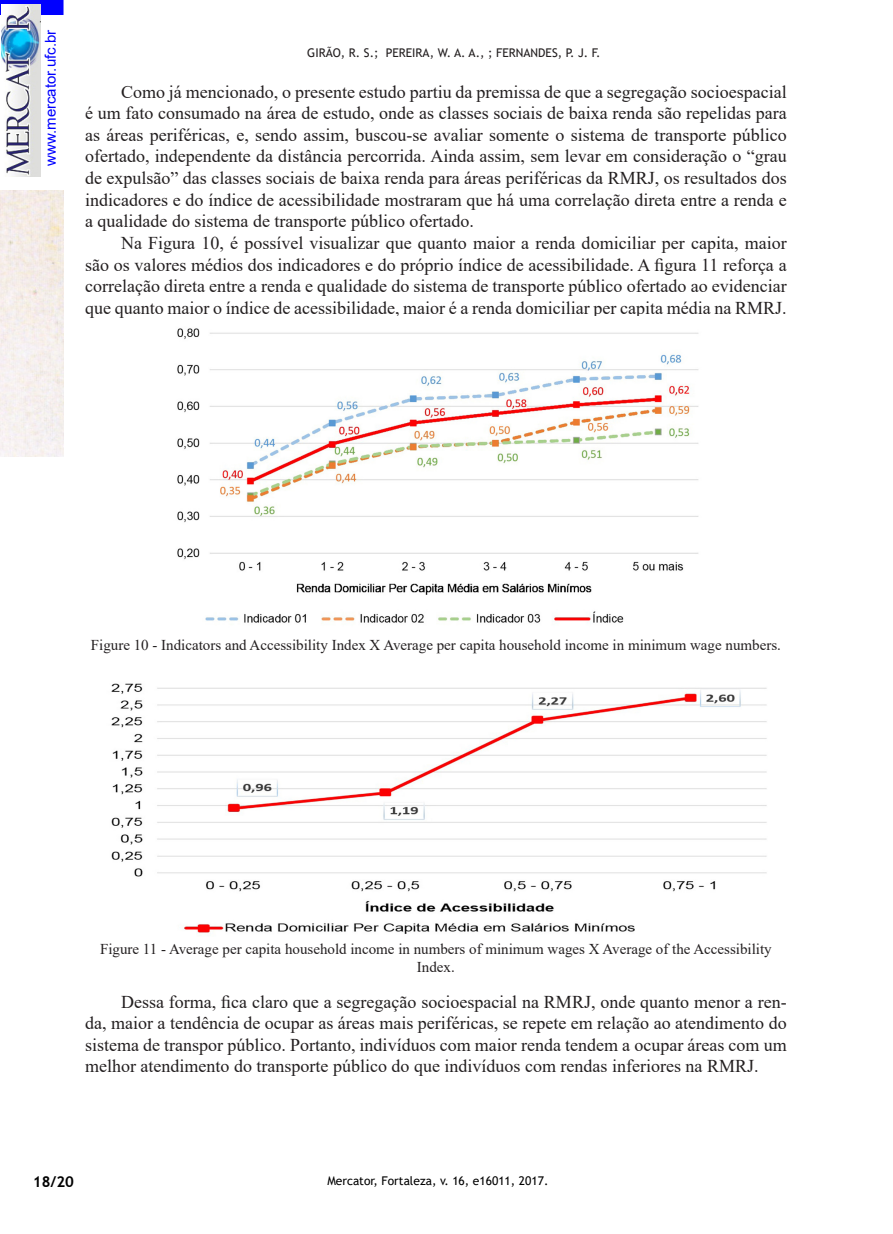
<style>
.page{position:relative;width:893px;height:1234px;background:#fff}
.page>*{position:absolute;margin:0;border:0;box-sizing:border-box;transform-origin:0 0}
.t1{font:18px/21.6px "Times New Roman";color:#231f20;text-align:justify}
.LEGENDA{font:15px/18px "Times New Roman";color:#231f20;text-align:center}
.t2{font:15px "Arial";color:#00f}
.t3{font:700 15px "Trebuchet MS";color:#000}
.t4{font:12px "Trebuchet MS";color:#231f20}
.t5{font:12px "Trebuchet MS";color:#000}
</style>
<div class="page">
<img style="left:0;top:190px;width:64px;height:266px">
<div style="left:0;top:0;width:64px;height:15px;background:#00f"></div>
<img style="left:1px;top:4px;width:39px;height:173px">
<img style="left:177px;top:328px;width:522px;height:295px">
<img style="left:111px;top:683px;width:656px;height:251px">
<p class="t2" style="left:40px;top:166px;width:138px;rotate:-90deg">www.mercator.ufc.br</p>
<p class="t4" style="left:307px;top:45px;width:295px">GIRÃO, R. S.; PEREIRA, W. A. A., ; FERNANDES, P. J. F.</p>
<p class="t1" style="left:85px;top:80px;width:703px;text-indent:36px">Como já mencionado, o presente estudo partiu da premissa de que a segregação socioespacial é um fato consumado na área de estudo, onde as classes sociais de baixa renda são repelidas para as áreas periféricas, e, sendo assim, buscou-se avaliar somente o sistema de transporte público ofertado, independente da distância percorrida. Ainda assim, sem levar em consideração o “grau de expulsão” das classes sociais de baixa renda para áreas periféricas da RMRJ, os resultados dos indicadores e do índice de acessibilidade mostraram que há uma correlação direta entre a renda e a qualidade do sistema de transporte público ofertado.</p>
<p class="t1" style="left:85px;top:231px;width:703px;text-indent:36px">Na Figura 10, é possível visualizar que quanto maior a renda domiciliar per capita, maior são os valores médios dos indicadores e do próprio índice de acessibilidade. A figura 11 reforça a correlação direta entre a renda e qualidade do sistema de transporte público ofertado ao evidenciar que quanto maior o índice de acessibilidade, maior é a renda domiciliar per capita média na RMRJ.</p>
<p class="LEGENDA" style="left:91px;top:635px;width:692px">Figure 10 - Indicators and Accessibility Index X Average per capita household income in minimum wage numbers.</p>
<p class="LEGENDA" style="left:100px;top:939px;width:673px">Figure 11 - Average per capita household income in numbers of minimum wages X Average of the Accessibility<br>Index.</p>
<p class="t1" style="left:85px;top:989px;width:703px;text-indent:36px">Dessa forma, fica claro que a segregação socioespacial na RMRJ, onde quanto menor a ren&shy;da, maior a tendência de ocupar as áreas mais periféricas, se repete em relação ao atendimento do sistema de transpor público. Portanto, indivíduos com maior renda tendem a ocupar áreas com um melhor atendimento do transporte público do que indivíduos com rendas inferiores na RMRJ.</p>
<p class="t3" style="left:33px;top:1172px;width:43px">18/20</p>
<p class="t5" style="left:327px;top:1172px;width:223px">Mercator, Fortaleza, v. 16, e16011, 2017.</p>
</div>
